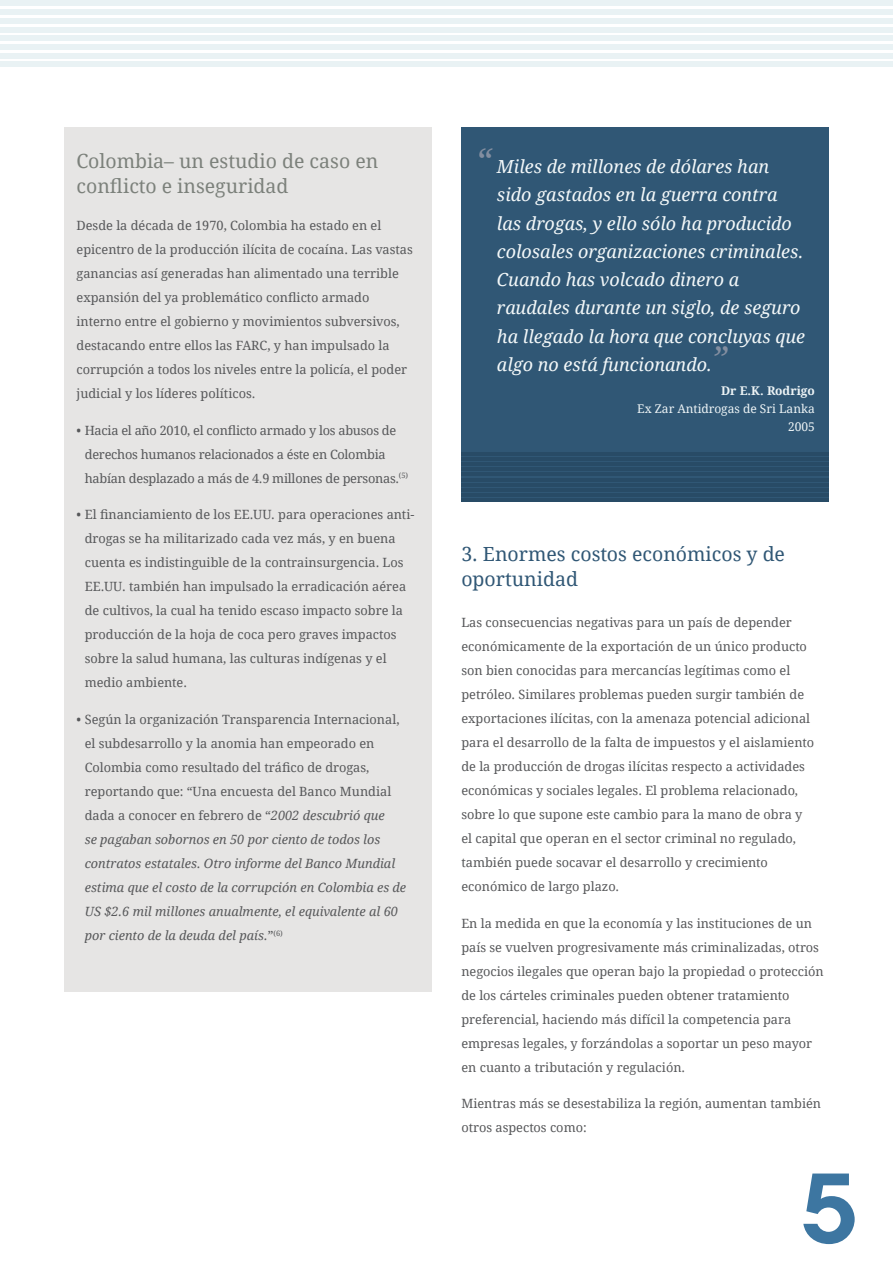
<style>
.page{position:relative;width:893px;height:1263px;background:#fff}
.page>*{position:absolute;margin:0;border:0;box-sizing:border-box;transform-origin:0 0}
.t1{font:600 93.6px "ITC Avant Garde Std";color:#3d76a1}
.Body{font:19.5px/25.2px "Droid Serif";color:#7c817b}
.Heading{font:19.5px/25.2px "Droid Serif";color:#305775}
.Body-2{font:italic 18px/28.2px "Droid Serif";color:#f3f8f9}
.Body-3{font:12.75px/24px "Droid Serif";color:#57585a}
.Case_study{font:12.75px/24px "Droid Serif";color:#57585a}
.Case_study-2{font:italic 12.75px/24px "Droid Serif";color:#57585a}
.Case_study-3{font:12.75px/24px "Droid Serif";letter-spacing:-.02em;color:#57585a}
.Body-4{font:12px/18px "Droid Serif";color:#edf4f6;text-align:right}
.s1{font-style:normal}
.s2{font-size:34.5px;color:#838ea0}
.s3{font-weight:700}
</style>
<div class="page">
<div style="left:0;top:1px;width:893px;height:5px;background:#e9f2f4"></div>
<div style="left:0;top:9px;width:893px;height:6px;background:#e9f2f4"></div>
<div style="left:0;top:18px;width:893px;height:5px;background:#e9f2f4"></div>
<div style="left:0;top:27px;width:893px;height:5px;background:#e9f2f4"></div>
<div style="left:0;top:36px;width:893px;height:5px;background:#e9f2f4"></div>
<div style="left:0;top:44px;width:893px;height:6px;background:#e9f2f4"></div>
<div style="left:0;top:53px;width:893px;height:5px;background:#e9f2f4"></div>
<div style="left:0;top:62px;width:893px;height:5px;background:#e9f2f4"></div>
<div style="left:64px;top:128px;width:368px;height:864px;background:#e6e5e4"></div>
<div style="left:461px;top:128px;width:368px;height:374px;background:#305775"></div>
<hr style="left:461px;top:452px;width:368px;height:3px;background:#284b66">
<hr style="left:461px;top:457px;width:368px;height:4px;background:#284b66">
<hr style="left:461px;top:463px;width:368px;height:3px;background:#284b66">
<hr style="left:461px;top:468px;width:368px;height:3px;background:#284b66">
<hr style="left:461px;top:473px;width:368px;height:3px;background:#284b66">
<hr style="left:461px;top:478px;width:368px;height:3px;background:#284b66">
<hr style="left:461px;top:483px;width:368px;height:3px;background:#284b66">
<hr style="left:461px;top:488px;width:368px;height:3px;background:#284b66">
<hr style="left:461px;top:493px;width:368px;height:4px;background:#284b66">
<hr style="left:461px;top:499px;width:368px;height:3px;background:#284b66">
<p class="Body" style="left:77px;top:148px;width:303px">Colombia– un estudio de caso en conflicto e inseguridad</p>
<p class="Case_study" style="left:77px;top:213px;width:338px">Desde la década de 1970, Colombia ha estado en el epicentro de la producción ilícita de cocaína. Las vastas ganancias así generadas han alimentado una terrible expansión del ya problemático conflicto armado interno entre el gobierno y movimientos subversivos, destacando entre ellos las FARC, y han impulsado la corrupción a todos los niveles entre la policía, el poder judicial y los líderes políticos.</p>
<p class="Case_study-3" style="left:85px;top:418px;width:325px;text-indent:-8px">• Hacia el año 2010, el conflicto armado y los abusos de derechos humanos relacionados a éste en Colombia habían desplazado a más de 4.9 millones de personas.<sup>(5)</sup></p>
<p class="Case_study" style="left:85px;top:503px;width:331px;text-indent:-8px">• El financiamiento de los EE.UU. para operaciones anti&shy;drogas se ha militarizado cada vez más, y en buena cuenta es indistinguible de la contrainsurgencia. Los EE.UU. también han impulsado la erradicación aérea de cultivos, la cual ha tenido escaso impacto sobre la producción de la hoja de coca pero graves impactos sobre la salud humana, las culturas indígenas y el medio ambiente.</p>
<p class="Case_study-2" style="left:85px;top:708px;width:323px;text-indent:-8px"><span class="s1">• Según la organización Transparencia Internacional, el subdesarrollo y la anomia han empeorado en Colombia como resultado del tráfico de drogas, reportando que: “Una encuesta del Banco Mundial dada a conocer en febrero de “</span>2002 descubrió que<br>se pagaban sobornos en 50 por ciento de todos los contratos estatales. Otro informe del Banco Mundial estima que el costo de la corrupción en Colombia es de US $2.6 mil millones anualmente, el equivalente al 60 por ciento de la deuda del país.<span class="s1">”</span><sup>(6)</sup></p>
<p class="Body-2" style="left:497px;top:153px;width:310px;text-indent:-21px"><span class="s2">“</span> Miles de millones de dólares han sido gastados en la guerra contra las drogas, y ello sólo ha producido colosales organizaciones criminales.<br>Cuando has volcado dinero a raudales durante un siglo, de seguro ha llegado la hora que concluyas que algo no está funcionando.<span class="s2">”</span></p>
<p class="Body-4" style="left:637px;top:382px;width:179px"><span class="s3">Dr E.K. Rodrigo<br></span>Ex Zar Antidrogas de Sri Lanka<br>2005</p>
<p class="Heading" style="left:461px;top:541px;width:325px">3. Enormes costos económicos y de oportunidad</p>
<p class="Body-3" style="left:461px;top:610px;width:354px">Las consecuencias negativas para un país de depender económicamente de la exportación de un único producto son bien conocidas para mercancías legítimas como el petróleo. Similares problemas pueden surgir también de exportaciones ilícitas, con la amenaza potencial adicional para el desarrollo de la falta de impuestos y el aislamiento de la producción de drogas ilícitas respecto a actividades económicas y sociales legales. El problema relacionado, sobre lo que supone este cambio para la mano de obra y el capital que operan en el sector criminal no regulado, también puede socavar el desarrollo y crecimiento económico de largo plazo.</p>
<p class="Body-3" style="left:461px;top:911px;width:364px">En la medida en que la economía y las instituciones de un país se vuelven progresivamente más criminalizadas, otros negocios ilegales que operan bajo la propiedad o protección de los cárteles criminales pueden obtener tratamiento preferencial, haciendo más difícil la competencia para empresas legales, y forzándolas a soportar un peso mayor en cuanto a tributación y regulación.</p>
<p class="Body-3" style="left:461px;top:1092px;width:361px">Mientras más se desestabiliza la región, aumentan también otros aspectos como:</p>
<p class="t1" style="left:801px;top:1149px;width:58px">5</p>
</div>
